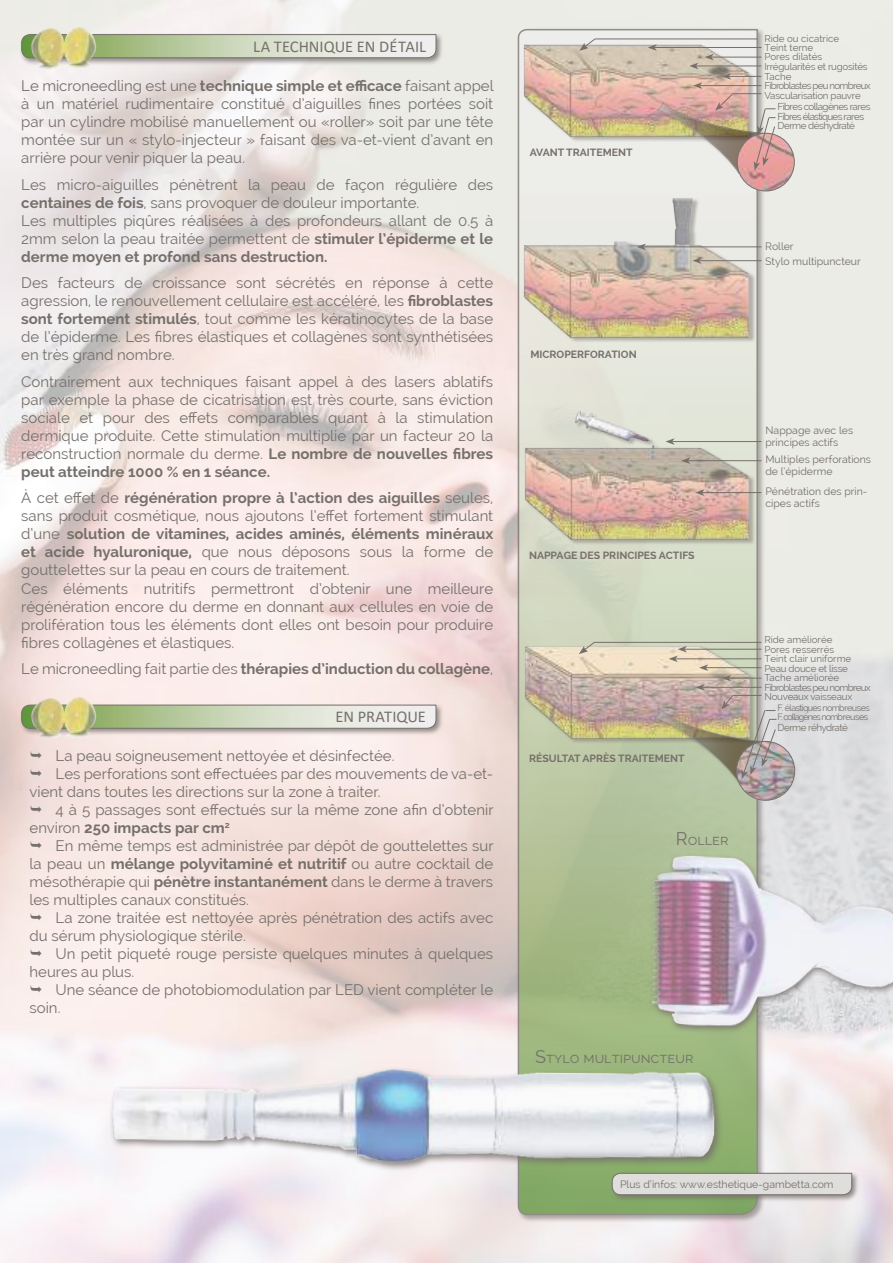
<style>
.page{position:relative;width:893px;height:1263px;background:#fff}
.page>*{position:absolute;margin:0;border:0;box-sizing:border-box;transform-origin:0 0}
.t1{font:16.5px "Calibri";letter-spacing:-.005em;color:#76706c}
.t2{font:15px/18px "Raleway";color:#76706c;text-align:justify}
.t3{font:700 15px "Raleway";color:#76706c}
.t4{font:14.85px "Raleway";color:#76706c}
.t5{font:10.5px/12.6px "Raleway";color:#76706c}
.t6{font:700 10.5px "Raleway";color:#76706c}
.t7{font:9.9px/9.6px "Raleway";letter-spacing:-.055em;color:#76706c}
.t8{font:9.75px/9.6px "Raleway";letter-spacing:-.005em;color:#76706c}
.t9{font:9.75px/9.6px "Raleway";letter-spacing:-.025em;color:#76706c}
.t10{font:9.75px "Raleway";letter-spacing:-.075em;color:#76706c}
.t11{font:9px "Raleway";letter-spacing:-.075em;color:#76706c}
.s1{font-weight:700}
.s2{font-weight:400}
.s3{font-size:18px}
</style>
<div class="page">
<div style="left:516px;top:27px;width:249px;height:1196px;background:#76706c;opacity:.75"></div>
<svg style="left:517px;top:28px;width:242px;height:1188px"></svg>
<div style="left:610px;top:1171px;width:250px;height:31px;background:#76706c;opacity:.75"></div>
<svg style="left:611px;top:1172px;width:241px;height:23px"></svg>
<div style="left:525px;top:199px;width:231px;height:145px;background:#76706c;opacity:.47"></div>
<img style="left:521px;top:185px;width:232px;height:156px">
<img style="left:521px;top:0;width:232px;height:141px">
<svg style="left:579px;top:38px;width:16px;height:13px"></svg>
<img style="left:521px;top:585px;width:232px;height:157px">
<hr style="left:595px;top:39px;width:162px;height:1px;background:#76706c">
<div style="left:658px;top:103px;width:119px;height:77px;background:#edede9"></div>
<img style="left:737px;top:133px;width:57px;height:58px">
<hr style="left:643px;top:247px;width:118px;height:1px;background:#76706c">
<svg style="left:637px;top:244px;width:9px;height:6px"></svg>
<hr style="left:699px;top:260px;width:62px;height:1px;background:#76706c">
<svg style="left:692px;top:257px;width:10px;height:7px"></svg>
<div style="left:525px;top:411px;width:230px;height:135px;background:#76706c;opacity:.47"></div>
<img style="left:521px;top:387px;width:232px;height:156px">
<hr style="left:672px;top:441px;width:89px;height:1px;background:#76706c">
<svg style="left:665px;top:438px;width:10px;height:7px"></svg>
<hr style="left:688px;top:460px;width:73px;height:1px;background:#76706c">
<svg style="left:681px;top:457px;width:9px;height:7px"></svg>
<hr style="left:702px;top:492px;width:59px;height:1px;background:#76706c">
<svg style="left:695px;top:489px;width:9px;height:7px"></svg>
<svg style="left:579px;top:642px;width:16px;height:12px"></svg>
<div style="left:656px;top:711px;width:126px;height:81px;background:#76706c;opacity:.75"></div>
<img style="left:737px;top:741px;width:58px;height:59px">
<img style="left:653px;top:646px;width:124px;height:140px">
<hr style="left:594px;top:642px;width:167px;height:1px;background:#76706c">
<svg style="left:648px;top:44px;width:127px;height:130px"></svg>
<img style="left:637px;top:845px;width:256px;height:190px">
<img style="left:85px;top:1057px;width:660px;height:115px">
<div style="left:20px;top:703px;width:424px;height:33px;background:#76706c;opacity:.75"></div>
<svg style="left:21px;top:704px;width:416px;height:25px"></svg>
<img style="left:30px;top:693px;width:70px;height:49px">
<div style="left:20px;top:33px;width:424px;height:32px;background:#76706c;opacity:.75"></div>
<svg style="left:21px;top:34px;width:416px;height:25px"></svg>
<img style="left:30px;top:23px;width:70px;height:49px">
<svg style="left:31px;top:751px;width:11px;height:7px"></svg>
<svg style="left:31px;top:769px;width:11px;height:7px"></svg>
<svg style="left:31px;top:805px;width:11px;height:7px"></svg>
<svg style="left:31px;top:841px;width:11px;height:7px"></svg>
<svg style="left:31px;top:913px;width:11px;height:7px"></svg>
<svg style="left:31px;top:949px;width:11px;height:7px"></svg>
<svg style="left:31px;top:985px;width:11px;height:7px"></svg>
<p class="t1" style="left:253px;top:39px;width:174px">LA TECHNIQUE EN DÉTAIL</p>
<p class="t2" style="left:21px;top:77px;width:474px">Le microneedling est une <span class="s1">technique simple et efficace</span> faisant appel à un matériel rudimentaire constitué d’aiguilles fines portées soit par un cylindre mobilisé manuellement ou «roller» soit par une tête montée sur un « stylo-injecteur » faisant des va-et-vient d’avant en arrière pour venir piquer la peau.</p>
<p class="t2" style="left:21px;top:176px;width:473px;text-align:left">Les micro-aiguilles pénètrent la peau de façon régulière des <span class="s1">centaines de fois</span>, sans provoquer de douleur importante.<br>Les multiples piqûres réalisées à des profondeurs allant de 0.5 à 2mm selon la peau traitée permettent de <span class="s1">stimuler l’épiderme et le derme moyen et profond sans destruction.</span></p>
<p class="t2" style="left:21px;top:274px;width:473px">Des facteurs de croissance sont sécrétés en réponse à cette agression, le renouvellement cellulaire est accéléré, les <span class="s1">fibroblastes sont fortement stimulés</span>, tout comme les kératinocytes de la base de l’épiderme. Les fibres élastiques et collagènes sont synthétisées en très grand nombre.</p>
<p class="t2" style="left:21px;top:373px;width:473px">Contrairement aux techniques faisant appel à des lasers ablatifs par exemple la phase de cicatrisation est très courte, sans éviction sociale et pour des effets comparables quant à la stimulation dermique produite. Cette stimulation multiplie par un facteur 20 la reconstruction normale du derme. <span class="s1">Le nombre de nouvelles fibres peut atteindre 1000 % en 1 séance.</span></p>
<p class="t2" style="left:21px;top:489px;width:473px;text-align:left">À cet effet de <span class="s1">régénération propre à l’action des aiguilles</span> seules, sans produit cosmétique, nous ajoutons l’effet fortement stimulant d’une <span class="s1">solution de vitamines, acides aminés, éléments minéraux et acide hyaluronique,</span> que nous déposons sous la forme de gouttelettes sur la peau en cours de traitement.<br>Ces éléments nutritifs permettront d’obtenir une meilleure régénération encore du derme en donnant aux cellules en voie de prolifération tous les éléments dont elles ont besoin pour produire fibres collagènes et élastiques.</p>
<p class="t3" style="left:21px;top:660px;width:473px"><span class="s2">Le microneedling fait partie des</span> thérapies d’induction du collagène<span class="s2">,</span></p>
<p class="t1" style="left:336px;top:710px;width:92px">EN PRATIQUE</p>
<p class="t2" style="left:56px;top:746px;width:341px">La peau soigneusement nettoyée et désinfectée.</p>
<p class="t2" style="left:56px;top:764px;width:439px">Les perforations sont effectuées par des mouvements de va-et-</p>
<p class="t2" style="left:30px;top:782px;width:353px">vient dans toutes les directions sur la zone à traiter.</p>
<p class="t2" style="left:56px;top:800px;width:440px">4 à 5 passages sont effectués sur la même zone afin d’obtenir</p>
<p class="t3" style="left:30px;top:819px;width:202px"><span class="s2">environ</span> 250 impacts par cm<sup>2</sup></p>
<p class="t2" style="left:56px;top:836px;width:440px">En même temps est administrée par dépôt de gouttelettes sur</p>
<p class="t3" style="left:30px;top:855px;width:465px"><span class="s2">la peau un</span> mélange polyvitaminé et nutritif <span class="s2">ou autre cocktail de</span></p>
<p class="t2" style="left:30px;top:872px;width:465px">mésothérapie qui <span class="s1">pénètre instantanément</span> dans le derme à travers</p>
<p class="t2" style="left:30px;top:890px;width:221px">les multiples canaux constitués.</p>
<p class="t2" style="left:56px;top:908px;width:439px">La zone traitée est nettoyée après pénétration des actifs avec</p>
<p class="t2" style="left:30px;top:926px;width:218px">du sérum physiologique stérile.</p>
<p class="t2" style="left:56px;top:944px;width:439px">Un petit piqueté rouge persiste quelques minutes à quelques</p>
<p class="t2" style="left:30px;top:962px;width:106px">heures au plus.</p>
<p class="t2" style="left:56px;top:980px;width:439px">Une séance de photobiomodulation par LED vient compléter le</p>
<p class="t2" style="left:30px;top:998px;width:32px">soin.</p>
<p class="t6" style="left:530px;top:146px;width:104px">AVANT TRAITEMENT</p>
<p class="t6" style="left:530px;top:348px;width:108px">MICROPERFORATION</p>
<p class="t6" style="left:529px;top:549px;width:167px">NAPPAGE DES PRINCIPES ACTIFS</p>
<p class="t6" style="left:529px;top:752px;width:157px">RÉSULTAT APRÈS TRAITEMENT</p>
<p class="t4" style="left:676px;top:831px;width:54px"><span class="s3">R</span>oller</p>
<p class="t4" style="left:535px;top:1049px;width:160px"><span class="s3">S</span>tylo multipuncteur</p>
<p class="t8" style="left:764px;top:33px;width:76px">Ride ou cicatrice</p>
<p class="t8" style="left:764px;top:43px;width:50px">Teint terne</p>
<p class="t9" style="left:764px;top:52px;width:105px">Pores dilatés<br>Irrégularités et rugosités<br>Tache</p>
<p class="t7" style="left:777px;top:111px;width:88px">Fibres élastiques rares<br>Derme déshydraté</p>
<p class="t10" style="left:764px;top:80px;width:108px">Fibroblastes peu nombreux</p>
<p class="t9" style="left:764px;top:90px;width:98px">Vascularisation pauvre</p>
<p class="t7" style="left:777px;top:102px;width:94px">Fibres collagènes rares</p>
<p class="t5" style="left:765px;top:239px;width:97px;line-height:14.9px">Roller<br>Stylo multipuncteur</p>
<p class="t5" style="left:765px;top:424px;width:89px">Nappage avec les principes actifs</p>
<p class="t5" style="left:765px;top:453px;width:107px">Multiples perforations de l’épiderme</p>
<p class="t5" style="left:765px;top:485px;width:103px">Pénétration des prin&shy;cipes actifs</p>
<p class="t8" style="left:764px;top:635px;width:70px">Ride améliorée</p>
<p class="t8" style="left:764px;top:644px;width:71px">Pores resserrés</p>
<p class="t8" style="left:764px;top:654px;width:88px">Teint clair uniforme<br>Peau douce et lisse<br>Tache améliorée</p>
<p class="t11" style="left:777px;top:712px;width:92px">F.collagènes nombreuses</p>
<p class="t7" style="left:777px;top:722px;width:72px">Derme réhydraté</p>
<p class="t10" style="left:764px;top:682px;width:108px">Fibroblastes peu nombreux</p>
<p class="t9" style="left:764px;top:692px;width:89px">Nouveaux vaisseaux</p>
<p class="t11" style="left:777px;top:702px;width:94px">F. élastiques nombreuses</p>
<p class="t5" style="left:620px;top:1178px;width:215px">Plus d’infos: www.esthetique-gambetta.com</p>
</div>
